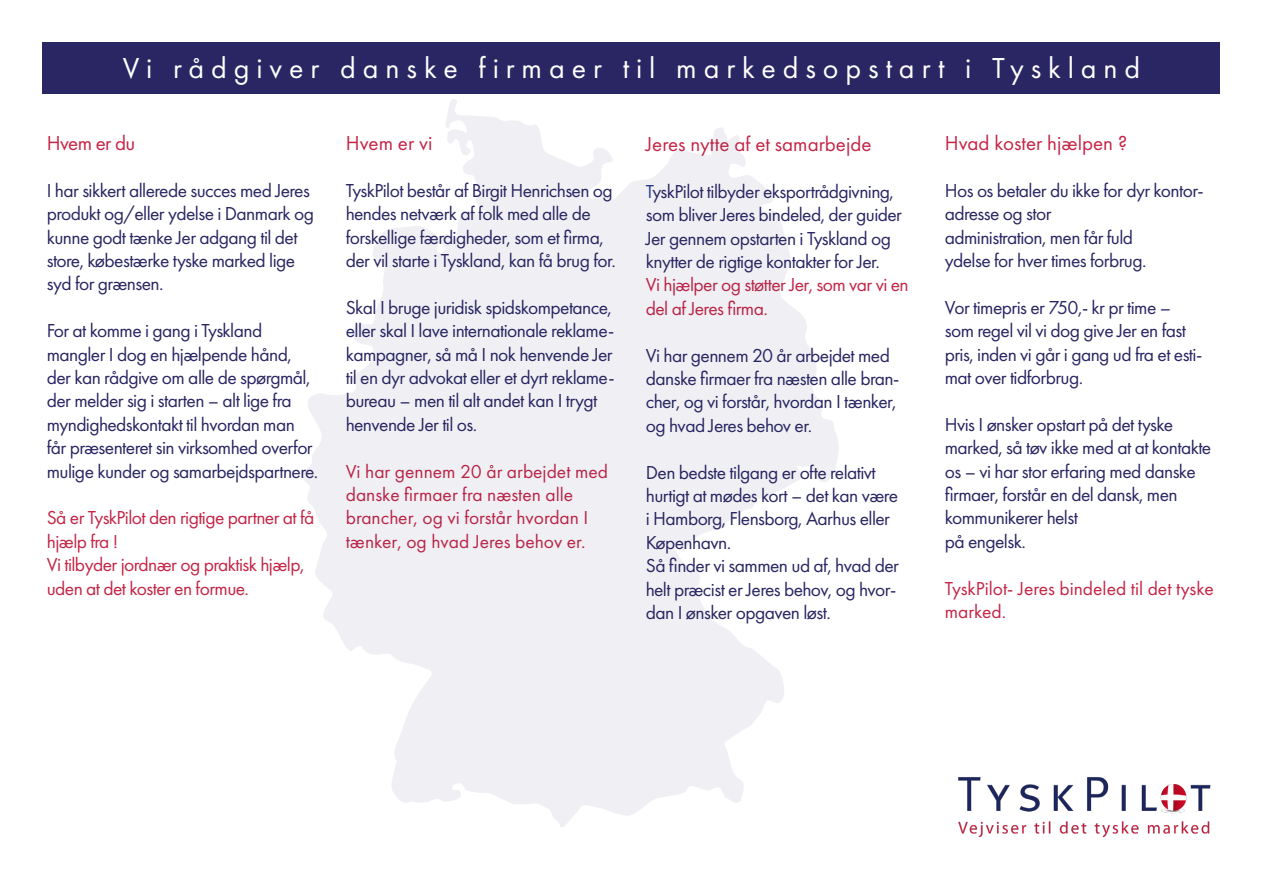
<style>
.page{position:relative;width:1263px;height:893px;background:#fff}
.page>*{position:absolute;margin:0;border:0;box-sizing:border-box;transform-origin:0 0}
.t1{font:30px "Futura PT";letter-spacing:.23em;color:#fff}
.t2{font:21px "Futura PT";color:#c42546}
.t3{font:19.5px/23.4px "Futura PT";letter-spacing:-.03em;color:#292663}
.t4{font:19.5px/23.4px "Futura PT";letter-spacing:-.025em;color:#c42546}
.t5{font:19.5px/23.4px "Futura PT";color:#c42546}
.s1{color:#253f8e}
</style>
<div class="page">
<div style="left:43px;top:43px;width:1177px;height:51px;background:#292663"></div>
<svg style="left:301px;top:99px;width:538px;height:728px;fill:#f0f0f4"></svg>
<img style="left:958px;top:777px;width:253px;height:61px">
<h1 class="t1" style="left:123px;top:50px;width:1019px">Vi rådgiver danske firmaer til markedsopstart i Tyskland</h1>
<p class="t2" style="left:47px;top:131px;width:90px">Hvem er du</p>
<p class="t3" style="left:47px;top:178px;width:269px">I har sikkert allerede succes med Jeres produkt og/eller ydelse i Danmark og kunne godt tænke Jer adgang til det store, købestærke tyske marked lige syd for grænsen.</p>
<p class="t3" style="left:47px;top:319px;width:273px">For at komme i gang i Tyskland mangler I dog en hjælpende hånd, der kan rådgive om alle de spørgmål, der melder sig i starten – alt lige fra myndighedskontakt til hvordan man får præsenteret sin virksomhed overfor mulige kunder og samarbejdspartnere.</p>
<p class="t4" style="left:47px;top:506px;width:269px">Så er TyskPilot den rigtige partner at få hjælp fra !<br>Vi tilbyder jordnær og praktisk hjælp, uden at det koster en formue.</p>
<p class="t2" style="left:346px;top:131px;width:88px">Hvem er vi</p>
<p class="t3" style="left:346px;top:178px;width:272px">TyskPilot består af Birgit Henrichsen og hendes netværk af folk med alle de forskellige færdigheder, som et firma, der vil starte i Tyskland, kan få brug for.</p>
<p class="t3" style="left:346px;top:295px;width:270px">Skal I bruge juridisk spidskompetance, eller skal I lave internationale reklame&shy;kampagner, så må I nok henvende Jer til en dyr advokat eller et dyrt reklame&shy;bureau – men til alt andet kan I trygt henvende Jer til os.</p>
<p class="t5" style="left:346px;top:459px;width:264px">Vi har gennem 20 år arbejdet med danske firmaer fra næsten alle brancher, og vi forstår hvordan I tænker, og hvad Jeres behov er.</p>
<p class="t2" style="left:646px;top:132px;width:227px">Jeres nytte af et samarbejde</p>
<p class="t3" style="left:646px;top:180px;width:258px"><span class="s1">T</span>yskPilot tilbyder eksportrådgivning, som bliver Jeres bindeled, der guider Jer gennem opstarten i Tyskland og knytter de rigtige kontakter for Jer.</p>
<p class="t4" style="left:646px;top:273px;width:264px">Vi hjælper og støtter Jer, som var vi en del af Jeres firma.</p>
<p class="t3" style="left:646px;top:343px;width:255px">Vi har gennem 20 år arbejdet med danske firmaer fra næsten alle bran&shy;cher, og vi forstår, hvordan I tænker, og hvad Jeres behov er.</p>
<p class="t3" style="left:646px;top:460px;width:255px">Den bedste tilgang er ofte relativt hurtigt at mødes kort – det kan være i Hamborg, Flensborg, Aarhus eller<br>Køpenhavn.<br>Så finder vi sammen ud af, hvad der helt præcist er Jeres behov, og hvor&shy;dan I ønsker opgaven løst.</p>
<p class="t2" style="left:945px;top:131px;width:184px">Hvad koster hjælpen ?</p>
<p class="t3" style="left:945px;top:178px;width:260px">Hos os betaler du ikke for dyr kontor&shy;adresse og stor<br>administration, men får fuld<br>ydelse for hver times forbrug.</p>
<p class="t3" style="left:945px;top:295px;width:259px">Vor timepris er 750,- kr pr time – som regel vil vi dog give Jer en fast pris, inden vi går i gang ud fra et esti&shy;mat over tidforbrug.</p>
<p class="t3" style="left:945px;top:412px;width:268px">Hvis I ønsker opstart på det tyske marked, så tøv ikke med at at kontakte os – vi har stor erfaring med danske firmaer, forstår en del dansk, men kommunikerer helst<br>på engelsk.</p>
<p class="t5" style="left:945px;top:576px;width:271px">TyskPilot- Jeres bindeled til det tyske marked.</p>
</div>
